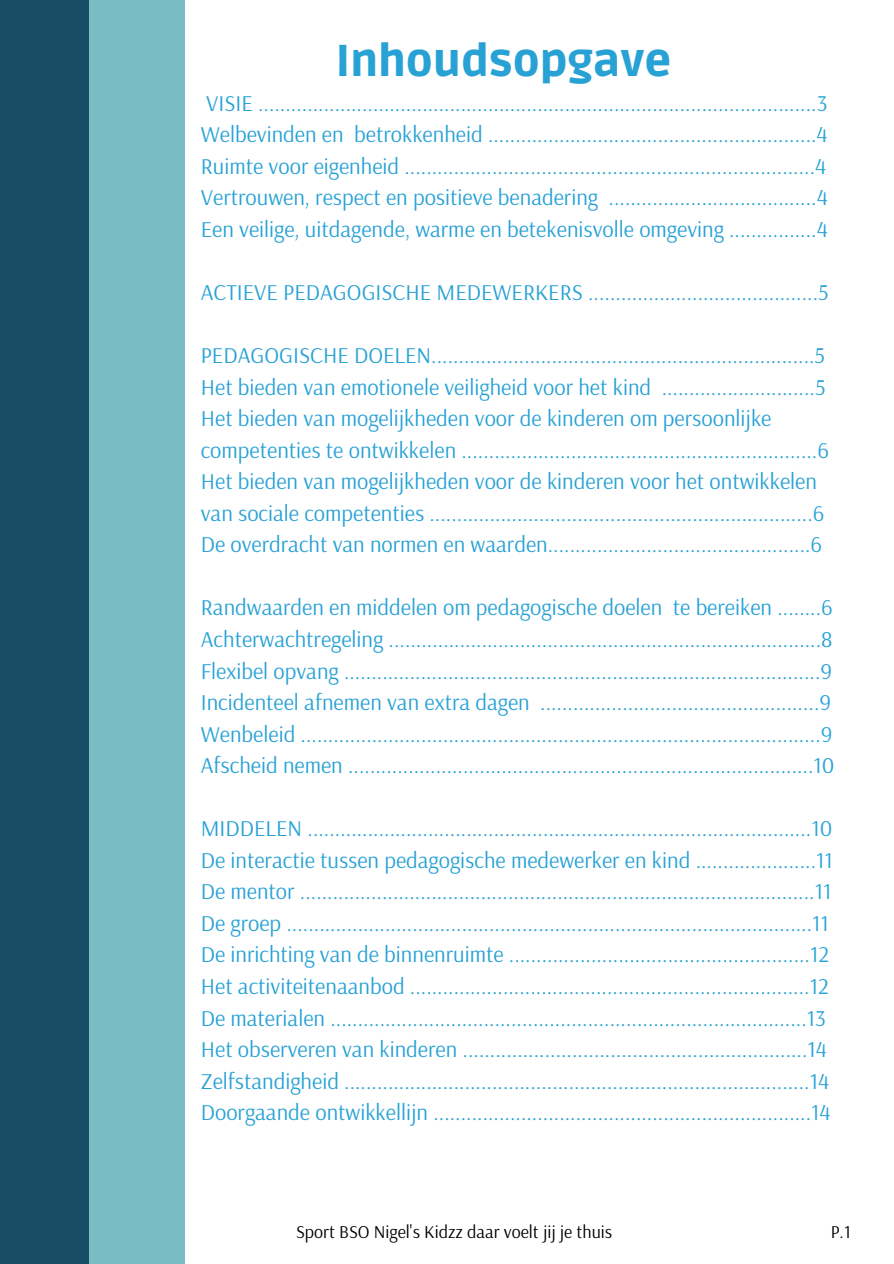
<style>
.page{position:relative;width:894px;height:1264px;background:#fff}
.page>*{position:absolute;margin:0;border:0;box-sizing:border-box;transform-origin:0 0}
.t1{font:900 44.25px "Ruda";color:#28a2d5}
.t2{font:22.5px/31.5px "Arsenal";color:#28a2d5}
.t3{font:18px "Arsenal";color:#000}
</style>
<div class="page">
<div style="left:0;top:0;width:89px;height:1263px;background:#174e66"></div>
<div style="left:89px;top:0;width:96px;height:1263px;background:#7abcc4"></div>
<h1 class="t1" style="left:336px;top:35px;width:337px">Inhoudsopgave</h1>
<p class="t2" style="left:201px;top:87px;width:628px;text-align:justify">VISIE ......................................................................................................3<br>Welbevinden en betrokkenheid ............................................................4<br>Ruimte voor eigenheid ...........................................................................4<br>Vertrouwen, respect en positieve benadering ......................................4<br>Een veilige, uitdagende, warme en betekenisvolle omgeving ................4</p>
<p class="t2" style="left:201px;top:276px;width:629px">ACTIEVE PEDAGOGISCHE MEDEWERKERS ..........................................5</p>
<p class="t2" style="left:201px;top:339px;width:629px">PEDAGOGISCHE DOELEN......................................................................5<br>Het bieden van emotionele veiligheid voor het kind ............................5<br>Het bieden van mogelijkheden voor de kinderen om persoonlijke competenties te ontwikkelen .................................................................6<br>Het bieden van mogelijkheden voor de kinderen voor het ontwikkelen van sociale competenties ......................................................................6<br>De overdracht van normen en waarden................................................6</p>
<p class="t2" style="left:201px;top:591px;width:635px">Randwaarden en middelen om pedagogische doelen te bereiken ........6<br>Achterwachtregeling ...............................................................................8<br>Flexibel opvang .......................................................................................9<br>Incidenteel afnemen van extra dagen ...................................................9<br>Wenbeleid ...............................................................................................9<br>Afscheid nemen .....................................................................................10</p>
<p class="t2" style="left:201px;top:812px;width:633px">MIDDELEN ............................................................................................10<br>De interactie tussen pedagogische medewerker en kind ......................11<br>De mentor ..............................................................................................11<br>De groep ................................................................................................11<br>De inrichting van de binnenruimte .......................................................12<br>Het activiteitenaanbod .........................................................................12<br>De materialen .......................................................................................13<br>Het observeren van kinderen ...............................................................14<br>Zelfstandigheid .....................................................................................14<br>Doorgaande ontwikkellijn .....................................................................14</p>
<p class="t3" style="left:296px;top:1219px;width:317px">Sport BSO Nigel's Kidzz daar voelt jij je thuis</p>
<p class="t3" style="left:830px;top:1219px;width:21px">P.1</p>
</div>
